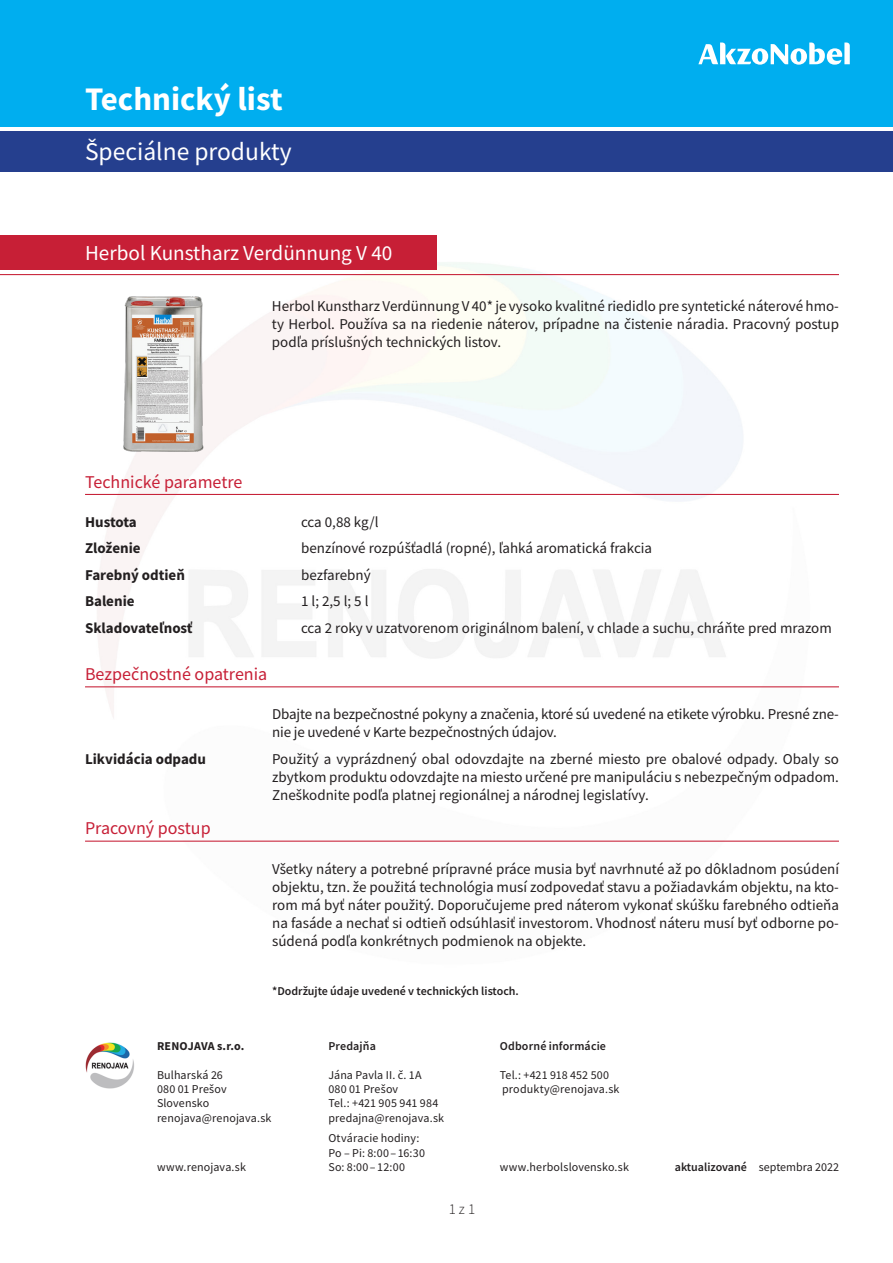
<style>
.page{position:relative;width:893px;height:1263px;background:#fff}
.page>*{position:absolute;margin:0;border:0;box-sizing:border-box;transform-origin:0 0}
.t1{font:700 33px "Source Sans Pro";color:#fff}
.t2{font:25.5px "Source Sans Pro";color:#fff}
.Výrobok{font:21.3px "Source Sans Pro";color:#fff}
.Sekcia{font:18px "Source Sans Pro";color:#c71f36}
.techn_parametre{font:15px/18px "Source Sans Pro";color:#231f20;text-align:justify}
.Text{font:15px/18px "Source Sans Pro";color:#231f20;text-align:justify}
.techn_parametre-2{font:700 15px "Source Sans Pro";color:#231f20}
.techn_parametre-3{font:700 15px "Source Sans Pro";letter-spacing:-.02em;color:#231f20}
.t3{font:300 15px "Source Sans Pro";color:#231f20}
.t4{font:12px/14.4px "Source Sans Pro";letter-spacing:.01em;color:#231f20}
.poznámka{font:600 12px "Source Sans Pro";color:#231f20}
.Text-2{font:600 12px "Source Sans Pro";color:#231f20}
.t5{font:700 12px "Source Sans Pro";letter-spacing:.01em;color:#231f20}
.s1{font-weight:400}
</style>
<div class="page">
<img style="left:85px;top:236px;width:754px;height:605px">
<div style="left:0;top:131px;width:893px;height:41px;background:#253f8e"></div>
<div style="left:0;top:235px;width:436px;height:35px;background:#c71f36"></div>
<hr style="left:85px;top:494px;width:754px;height:1px;background:#c71f36">
<hr style="left:85px;top:686px;width:754px;height:1px;background:#c71f36">
<hr style="left:85px;top:841px;width:754px;height:1px;background:#c71f36">
<hr style="left:0;top:274px;width:839px;height:1px;background:#c71f36">
<div style="left:0;top:0;width:893px;height:126px;background:#00aeef"></div>
<svg style="left:698px;top:43px;width:152px;height:22px"></svg>
<img style="left:118px;top:288px;width:91px;height:169px">
<img style="left:85px;top:1042px;width:49px;height:47px">
<p class="t1" style="left:85px;top:77px;width:199px">Technický list</p>
<p class="t2" style="left:85px;top:136px;width:208px">Špeciálne produkty</p>
<p class="Výrobok" style="left:85px;top:239px;width:309px">Herbol Kunstharz Verdünnung V 40</p>
<p class="Text" style="left:272px;top:297px;width:569px">Herbol Kunstharz Verdünnung V 40* je vysoko kvalitné riedidlo pre syntetické náterové hmo&shy;ty Herbol. Používa sa na riedenie náterov, prípadne na čistenie náradia. Pracovný postup podľa príslušných technických listov.</p>
<p class="Sekcia" style="left:85px;top:470px;width:159px">Technické parametre</p>
<p class="techn_parametre-3" style="left:85px;top:512px;width:53px">Hustota</p>
<p class="techn_parametre" style="left:301px;top:513px;width:79px">cca 0,88 kg/l</p>
<p class="techn_parametre-2" style="left:85px;top:538px;width:57px">Zloženie</p>
<p class="techn_parametre" style="left:301px;top:539px;width:352px">benzínové rozpúšťadlá (ropné), ľahká aromatická frakcia</p>
<p class="techn_parametre-2" style="left:85px;top:565px;width:101px">Farebný odtieň</p>
<p class="techn_parametre" style="left:301px;top:566px;width:71px">bezfarebný</p>
<p class="techn_parametre-2" style="left:85px;top:591px;width:51px">Balenie</p>
<p class="techn_parametre" style="left:301px;top:592px;width:69px">1 l; 2,5 l; 5 l</p>
<p class="techn_parametre-2" style="left:85px;top:618px;width:109px">Skladovateľnosť</p>
<p class="techn_parametre" style="left:301px;top:619px;width:532px">cca 2 roky v uzatvorenom originálnom balení, v chlade a suchu, chráňte pred mrazom</p>
<p class="Sekcia" style="left:85px;top:662px;width:184px">Bezpečnostné opatrenia</p>
<p class="techn_parametre" style="left:272px;top:705px;width:568px">Dbajte na bezpečnostné pokyny a značenia, ktoré sú uvedené na etikete výrobku. Presné zne&shy;nie je uvedené v Karte bezpečnostných údajov.</p>
<p class="techn_parametre-2" style="left:85px;top:748px;width:123px">Likvidácia odpadu</p>
<p class="techn_parametre" style="left:272px;top:750px;width:568px">Použitý a vyprázdnený obal odovzdajte na zberné miesto pre obalové odpady. Obaly so zbytkom produktu odovzdajte na miesto určené pre manipuláciu s nebezpečným odpadom.<br>Zneškodnite podľa platnej regionálnej a národnej legislatívy.</p>
<p class="Sekcia" style="left:85px;top:817px;width:127px">Pracovný postup</p>
<p class="techn_parametre" style="left:272px;top:859px;width:568px">Všetky nátery a potrebné prípravné práce musia byť navrhnuté až po dôkladnom posúdení objektu, tzn. že použitá technológia musí zodpovedať stavu a požiadavkám objektu, na kto&shy;rom má byť náter použitý. Doporučujeme pred náterom vykonať skúšku farebného odtieňa na fasáde a nechať si odtieň odsúhlasiť investorom. Vhodnosť náteru musí byť odborne po&shy;súdená podľa konkrétnych podmienok na objekte.</p>
<p class="poznámka" style="left:272px;top:983px;width:248px">*Dodržujte údaje uvedené v technických listoch.</p>
<p class="t5" style="left:157px;top:1038px;width:89px">RENOJAVA s.r.o.</p>
<p class="t4" style="left:157px;top:1067px;width:67px">Bulharská 26</p>
<p class="t4" style="left:157px;top:1082px;width:71px">080 01 Prešov</p>
<p class="t4" style="left:157px;top:1096px;width:54px">Slovensko</p>
<p class="t4" style="left:157px;top:1111px;width:116px">renojava@renojava.sk</p>
<p class="t4" style="left:157px;top:1160px;width:90px">www.renojava.sk</p>
<p class="poznámka" style="left:328px;top:1038px;width:49px">Predajňa</p>
<p class="t4" style="left:328px;top:1067px;width:95px">Jána Pavla II. č. 1A</p>
<p class="t4" style="left:328px;top:1082px;width:71px">080 01 Prešov</p>
<p class="t4" style="left:328px;top:1096px;width:111px">Tel.: +421 905 941 984</p>
<p class="t4" style="left:328px;top:1111px;width:117px">predajna@renojava.sk</p>
<p class="t4" style="left:328px;top:1131px;width:92px">Otváracie hodiny:</p>
<p class="t4" style="left:328px;top:1145px;width:98px">Po – Pi: 8:00 – 16:30<br>So: 8:00–12:00</p>
<p class="t3" style="left:449px;top:1200px;width:28px">1 z 1</p>
<p class="poznámka" style="left:500px;top:1038px;width:108px">Odborné informácie</p>
<p class="t4" style="left:500px;top:1067px;width:111px">Tel.: +421 918 452 500</p>
<p class="t4" style="left:502px;top:1082px;width:119px">produkty@renojava.sk</p>
<p class="t4" style="left:500px;top:1160px;width:131px">www.herbolslovensko.sk</p>
<p class="Text-2" style="left:675px;top:1159px;width:166px">aktualizované <span class="s1">septembra 2022</span></p>
</div>
